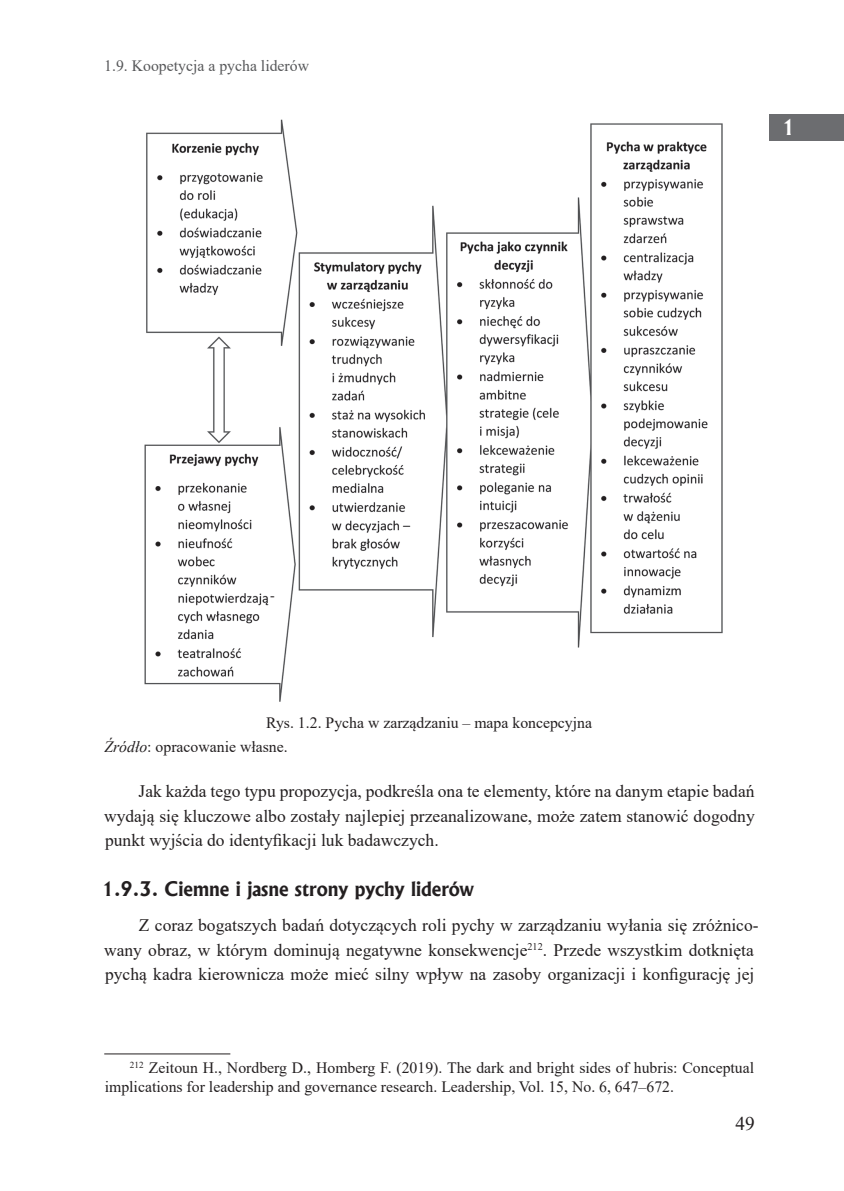
<style>
.page{position:relative;width:844px;height:1191px;background:#fff}
.page>*{position:absolute;margin:0;border:0;box-sizing:border-box;transform-origin:0 0}
.t1{font:700 21px "Albertus";color:#fff}
.rozdz_1_1_1{font:700 19.25px "Albertus";color:#231f20}
.t2{font:19.25px "Times New Roman";color:#231f20}
.tekst{font:17.5px/24.5px "Times New Roman";color:#231f20;text-align:justify}
.przypis{font:15.75px/18.9px "Times New Roman";color:#231f20}
.podpis_pod_rys{font:15.75px "Times New Roman";color:#231f20}
.t3{font:15.75px "Times New Roman";color:#57585a}
.źródło{font:15.75px "Times New Roman";color:#231f20}
.tekst-2{font:14px "Times New Roman";color:#231f20}
.s1{font-style:italic}
</style>
<div class="page">
<div style="left:769px;top:114px;width:74px;height:27px;background:#6c6d70"></div>
<img style="left:144px;top:119px;width:579px;height:582px">
<hr style="left:104px;top:1053px;width:126px;height:1px;background:#231f20">
<p class="t3" style="left:104px;top:55px;width:206px">1.9. Koopetycja a pycha liderów</p>
<p class="t1" style="left:781px;top:114px;width:15px">1</p>
<p class="tekst-2" style="left:270px;top:585px;width:6px">-</p>
<p class="podpis_pod_rys" style="left:266px;top:711px;width:327px">Rys. 1.2. Pycha w zarządzaniu – mapa koncepcyjna</p>
<p class="źródło" style="left:104px;top:735px;width:185px"><span class="s1">Źródło</span>: opracowanie własne.</p>
<p class="tekst" style="left:104px;top:778px;width:652px;text-indent:34px">Jak każda tego typu propozycja, podkreśla ona te elementy, które na danym etapie badań wydają się kluczowe albo zostały najlepiej przeanalizowane, może zatem stanowić dogodny punkt wyjścia do identyfikacji luk badawczych.</p>
<p class="rozdz_1_1_1" style="left:102px;top:877px;width:374px">1.9.3. Ciemne i jasne strony pychy liderów</p>
<p class="tekst" style="left:104px;top:912px;width:656px;text-align:left;text-indent:35px">Z coraz bogatszych badań dotyczących roli pychy w zarządzaniu wyłania się zróżnico&shy;wany obraz, w którym dominują negatywne konsekwencje<sup>212</sup>. Przede wszystkim dotknięta pychą kadra kierownicza może mieć silny wpływ na zasoby organizacji i konfigurację jej</p>
<p class="przypis" style="left:105px;top:1057px;width:650px;text-indent:25px"><sup>212</sup> Zeitoun H., Nordberg D., Homberg F. (2019). The dark and bright sides of hubris: Conceptual implications for leadership and governance research. Leadership, Vol. 15, No. 6, 647–672.</p>
<p class="t2" style="left:735px;top:1109px;width:21px">49</p>
</div>
